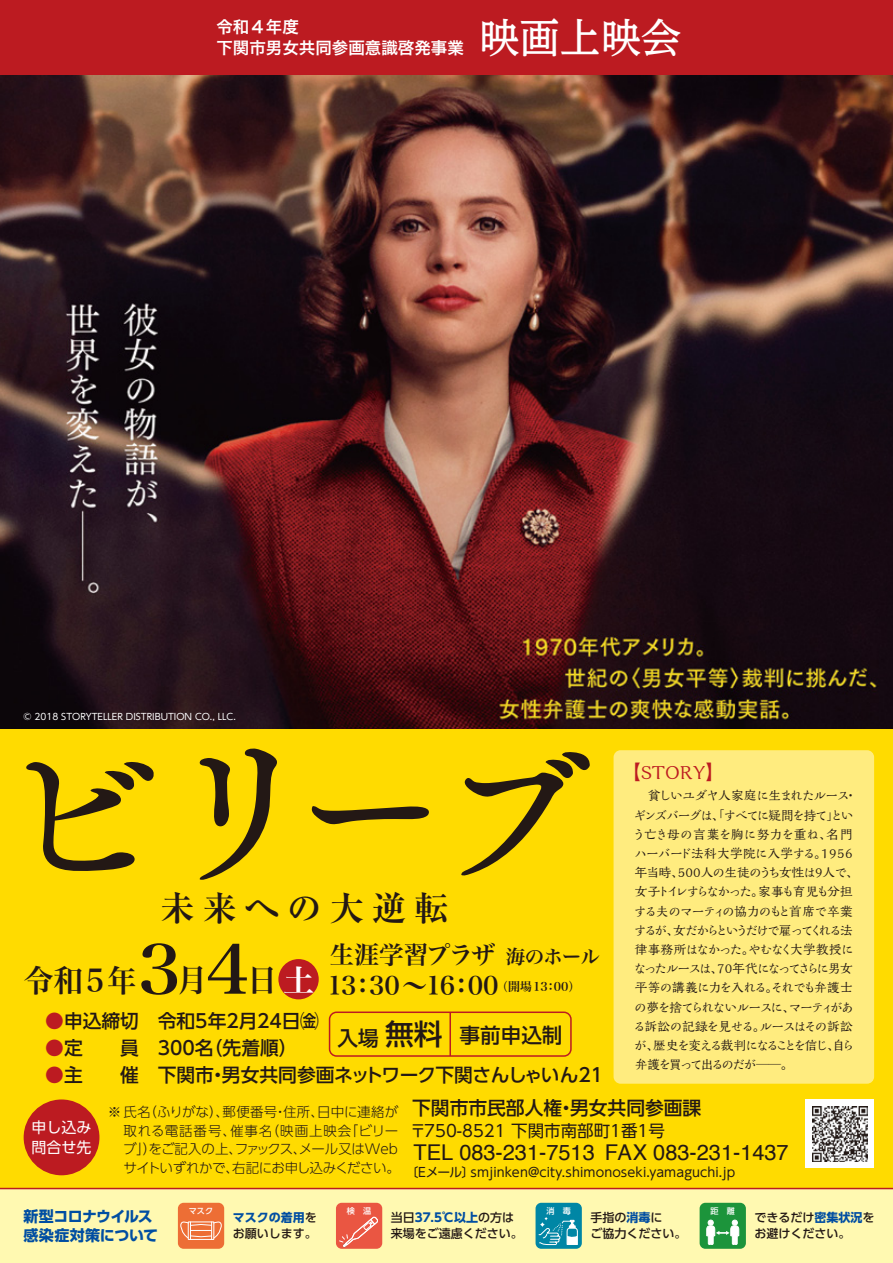
<style>
.page{position:relative;width:893px;height:1263px;background:#fff}
.page>*{position:absolute;margin:0;border:0;box-sizing:border-box;transform-origin:0 0}
.t1{font:500 40.5px "Reim Ythz Pro";color:#fff}
.t2{font:700 34.35px "Ryumin Pro";letter-spacing:.23em;color:#231815}
.t3{font:25.2px "Hira Min Std W6";letter-spacing:-.03em;color:#231815}
.t4{font:24.75px "Hira Min Std W6";letter-spacing:-.055em;color:#231815}
.t5{font:21.75px "Helvetica";color:#231815}
.t6{font:500 20.7px "UD Shin Go Pro";color:#231815}
.t7{font:500 18.75px "UD Shin Go Pro";color:#231815}
.t8{font:500 18.75px "UD Shin Go NT Pro";color:#231815}
.t9{font:500 18.75px "Kaimin So Std";color:#bc1b21}
.t10{font:16.5px/21px "Hira Kaku Pro N W6";color:#fff}
.t11{font:16.5px "UD Shin Go NT Pro";color:#231815}
.t12{font:700 15px/18.8px "UD Shin Go Pro";letter-spacing:-.03em;color:#004ea2}
.t13{font:15px "UD Shin Go Pro";color:#fff}
.t14{font:300 13.5px/18.8px "UD Shin Go Pro";letter-spacing:-.005em;color:#231815}
.t15{font:12.75px "UD Shin Go Pro";letter-spacing:.01em;color:#231815}
.t16{font:500 12.6px/19.2px "Kaimin So Std";letter-spacing:-.085em;color:#231815}
.t17{font:500 12px/15.8px "UD Shin Go Pro";color:#231815}
.t18{font:9px "UD Shin Go Pro";color:#fff}
.t19{font:500 8.1px "UD Shin Go Pro";color:#fff}
.s1{font-size:19.5px}
.s2{font-size:31.05px}
.s3{font-size:67.35px}
.s4{font-size:31.05px;color:#fff}
.s5{color:#bc1b21}
.s6{font-size:28.8px}
.s7{font-weight:700;color:#004ea2}
</style>
<div class="page">
<img style="left:0;top:74px;width:893px;height:655px">
<div style="left:0;top:729px;width:893px;height:459px;background:#ffdb00"></div>
<div style="left:0;top:1188px;width:893px;height:75px;background:#fff9b1"></div>
<hr style="left:0;top:1188px;width:893px;height:1px;background:#bc1b21">
<div style="left:614px;top:750px;width:260px;height:334px;background:#ffec7f;border-radius:7px"></div>
<div style="left:0;top:0;width:893px;height:74px;background:#bc1b21"></div>
<div style="left:24px;top:1099px;width:75px;height:76px;background:#bc1b21;border-radius:50%"></div>
<div style="left:178px;top:1203px;width:46px;height:46px;background:#ed6e35;border-radius:6px"></div>
<div style="left:188px;top:1221px;width:26px;height:19px;border:1px solid #fff"></div>
<svg style="left:181px;top:1221px;width:40px;height:18px"></svg>
<div style="left:700px;top:1203px;width:46px;height:46px;background:#1c943b;border-radius:6px"></div>
<svg style="left:706px;top:1220px;width:33px;height:25px"></svg>
<div style="left:336px;top:1203px;width:46px;height:46px;background:#ea5642;border-radius:6px"></div>
<svg style="left:339px;top:1216px;width:39px;height:31px"></svg>
<div style="left:536px;top:1203px;width:46px;height:46px;background:#0086a5;border-radius:6px"></div>
<svg style="left:538px;top:1217px;width:40px;height:28px"></svg>
<div style="left:329px;top:1011px;width:243px;height:46px;border:2px solid #bc1b21;border-radius:7px"></div>
<hr style="left:449px;top:1012px;width:2px;height:44px;background:#bc1b21">
<div style="left:278px;top:959px;width:41px;height:40px;background:#bc1b21;border-radius:50%"></div>
<svg style="left:199px;top:748px;width:78px;height:132px"></svg>
<svg style="left:26px;top:762px;width:128px;height:109px"></svg>
<svg style="left:461px;top:752px;width:129px;height:124px"></svg>
<svg style="left:311px;top:806px;width:118px;height:18px"></svg>
<div style="left:805px;top:1099px;width:69px;height:69px;background:#fff"></div>
<img style="left:812px;top:1106px;width:55px;height:55px">
<h3 class="t10" style="left:216px;top:16px;width:249px">令和４年度<br>下関市男女共同参画意識啓発事業</h3>
<h1 class="t1" style="left:479px;top:4px;width:204px">映画上映会</h1>
<p class="t18" style="left:24px;top:710px;width:214px">© 2018 STORYTELLER DISTRIBUTION CO., LLC.</p>
<h2 class="t2" style="left:160px;top:881px;width:290px">未来への大逆転</h2>
<h3 class="t4" style="left:330px;top:936px;width:272px">生涯学習プラザ<span class="s1">海のホール</span></h3>
<h3 class="t3" style="left:24px;top:968px;width:558px"><span class="s2">令和5年</span><span class="s3">3</span><span class="s2">月</span><span class="s3">4</span><span class="s2">日</span><span class="s4">土</span> 13：30～16：00<sup>（開場13：00）</sup></h3>
<h3 class="t7" style="left:45px;top:1006px;width:275px"><span class="s5">●</span>申込締切　令和5年2月24日㈮</h3>
<h3 class="t7" style="left:45px;top:1033px;width:254px"><span class="s5">●</span>定　　員　300名（先着順）</h3>
<h3 class="t7" style="left:45px;top:1060px;width:559px"><span class="s5">●</span>主　　催　下関市・男女共同参画ネットワーク下関さんしゃいん21</h3>
<h3 class="t6" style="left:337px;top:1018px;width:227px">入場<span class="s6">無料</span> 事前申込制</h3>
<h3 class="t9" style="left:622px;top:759px;width:104px">【STORY】</h3>
<p class="t16" style="left:633px;top:785px;width:227px">　貧しいユダヤ人家庭に生まれたルース・ギンズバーグは、「すべてに疑問を持て」という亡き母の言葉を胸に努力を重ね、名門ハーバード法科大学院に入学する。1956年当時、500人の生徒のうち女性は9人で、女子トイレすらなかった。家事も育児も分担する夫のマーティの協力のもと首席で卒業するが、女だからというだけで雇ってくれる法律事務所はなかった。やむなく大学教授になったルースは、70年代になってさらに男女平等の講義に力を入れる。それでも弁護士の夢を捨てられないルースに、マーティがある訴訟の記録を見せる。ルースはその訴訟が、歴史を変える裁判になることを信じ、自ら弁護を買って出るのだが──。</p>
<h3 class="t8" style="left:412px;top:1093px;width:291px">下関市市民部人権・男女共同参画課</h3>
<p class="t14" style="left:123px;top:1102px;width:278px;text-indent:-15px">※氏名（ふりがな）、郵便番号・住所、日中に連絡が取れる電話番号、催事名（映画上映会「ビリーブ」）をご記入の上、ファックス、メール又はWebサイトいずれかで、右記にお申し込みください。</p>
<p class="t13" style="left:32px;top:1115px;width:62px">申し込み</p>
<h3 class="t11" style="left:410px;top:1118px;width:257px">〒750-8521 下関市南部町1番1号</h3>
<p class="t13" style="left:32px;top:1135px;width:62px">問合せ先</p>
<h3 class="t5" style="left:413px;top:1136px;width:377px">TEL 083-231-7513 FAX 083-231-1437</h3>
<p class="t15" style="left:405px;top:1162px;width:331px">〔Eメール〕smjinken@city.shimonoseki.yamaguchi.jp</p>
<p class="t19" style="left:189px;top:1204px;width:26px">マスク</p>
<p class="t19" style="left:347px;top:1204px;width:26px">検　温</p>
<p class="t19" style="left:546px;top:1204px;width:26px">消　毒</p>
<p class="t19" style="left:711px;top:1204px;width:26px">距　離</p>
<p class="t12" style="left:24px;top:1207px;width:136px">新型コロナウイルス感染症対策について</p>
<p class="t17" style="left:233px;top:1209px;width:85px"><span class="s7">マスクの着用</span>をお願いします。</p>
<p class="t17" style="left:590px;top:1209px;width:97px">手指の<span class="s7">消毒</span>に<br>ご協力ください。</p>
<p class="t17" style="left:391px;top:1209px;width:133px">当日<span class="s7">37.5℃以上</span>の方は来場をご遠慮ください。</p>
<p class="t17" style="left:754px;top:1209px;width:121px">できるだけ<span class="s7">密集状況</span>をお避けください。</p>
</div>
